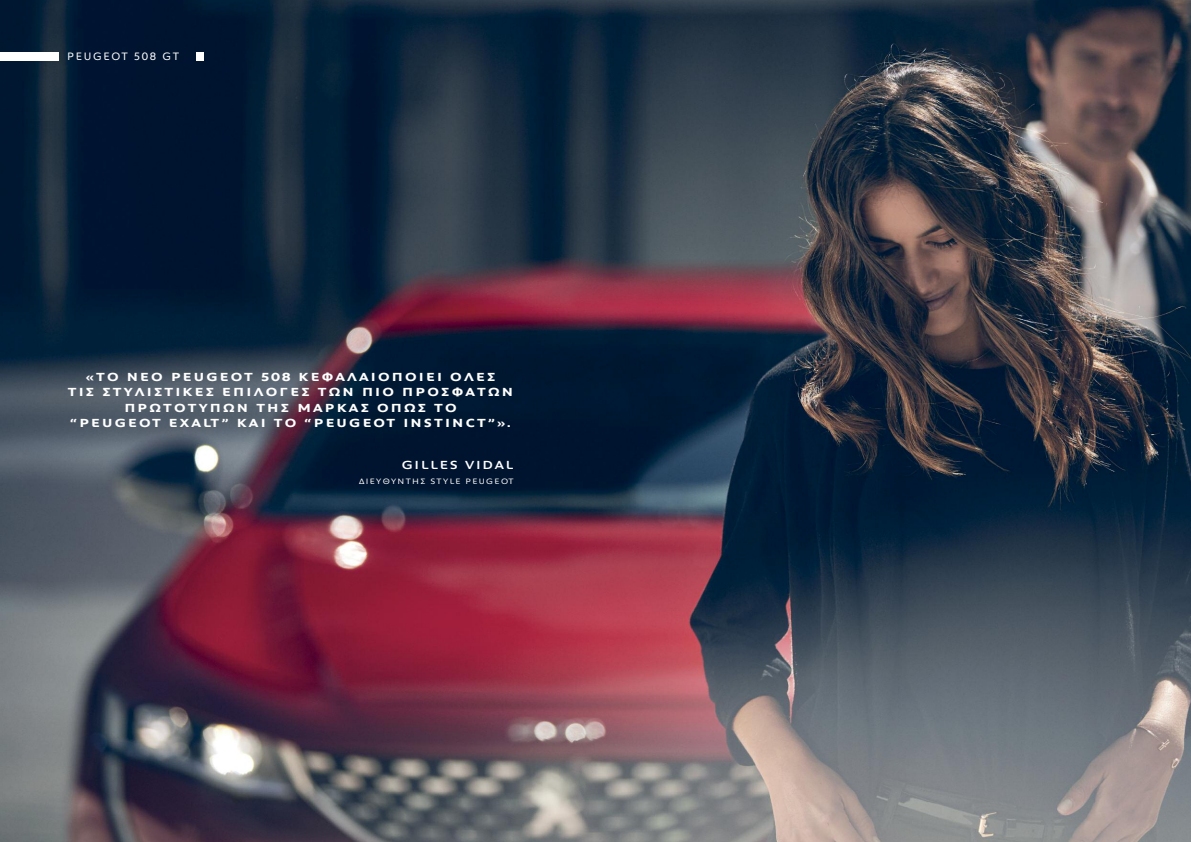
<style>
.page{position:relative;width:1191px;height:842px;background:#fff}
.page>*{position:absolute;margin:0;border:0;box-sizing:border-box;transform-origin:0 0}
.t1{font:700 12px/15.3px "Peugeot";letter-spacing:.15em;color:#fff;text-align:center;scale:1.2 1}
.t2{font:500 12px "Peugeot Expanded";letter-spacing:.15em;color:#fff}
.t3{font:11px "Peugeot";letter-spacing:.15em;color:#fff}
.t4{font:8px "Peugeot";letter-spacing:.15em;color:#fff;scale:1.1 1}
</style>
<div class="page">
<img style="left:0;top:0;width:1191px;height:842px">
<div style="left:0;top:52px;width:59px;height:8px;background:#fff"></div>
<div style="left:196px;top:52px;width:7px;height:8px;background:#fff"></div>
<p class="t3" style="left:67px;top:49px;width:114px">PEUGEOT 508 GT</p>
<p class="t1" style="left:68px;top:370px;width:372px">«ΤΟ ΝΕΟ PEUGEOT 508 ΚΕΦΑΛΑΙΟΠΟΙΕΙ ΟΛΕΣ<br>ΤΙΣ ΣΤΥΛΙΣΤΙΚΕΣ ΕΠΙΛΟΓΕΣ ΤΩΝ ΠΙΟ ΠΡΟΣΦΑΤΩΝ ΠΡΩΤΟΤΥΠΩΝ ΤΗΣ ΜΑΡΚΑΣ ΟΠΩΣ ΤΟ<br>“PEUGEOT EXALT” ΚΑΙ ΤΟ “PEUGEOT INSTINCT”».</p>
<p class="t2" style="left:402px;top:461px;width:113px">GILLES VIDAL</p>
<p class="t4" style="left:359px;top:476px;width:142px">ΔΙΕΥΘΥΝΤΗΣ STYLE PEUGEOT</p>
</div>
